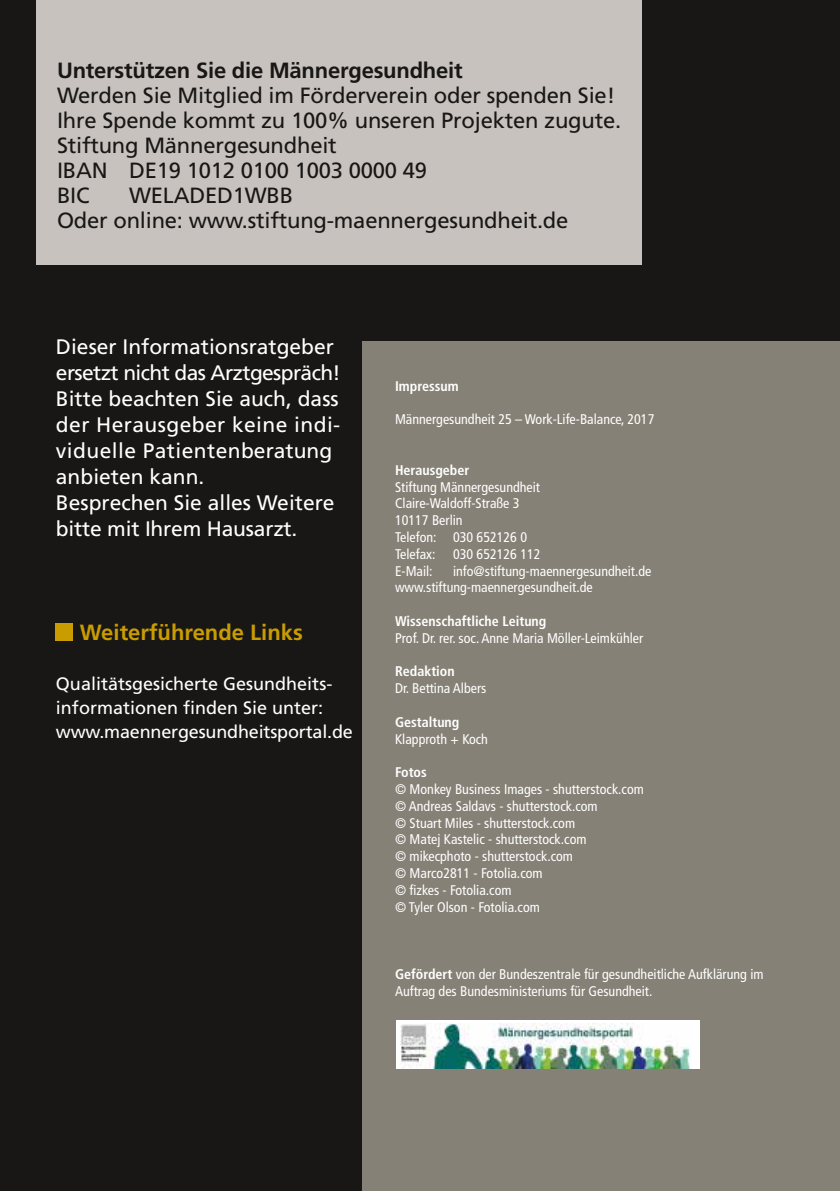
<style>
.page{position:relative;width:840px;height:1191px;background:#fff}
.page>*{position:absolute;margin:0;border:0;box-sizing:border-box;transform-origin:0 0}
.t1{font:22px/25px "Frutiger LT Std";letter-spacing:-.01em;color:#181716}
.t2{font:700 22px "Frutiger LT Std";letter-spacing:-.01em;color:#181716}
.t3{font:700 22px "Frutiger LT Std";color:#c99c00}
.t4{font:21px/26px "Frutiger LT Std";color:#fff}
.t5{font:18px/24px "Frutiger LT Std";color:#fff}
.t6{font:condensed 14px/16.8px "Frutiger LT Std";color:#fff}
.t7{font:700 condensed 14px "Frutiger LT Std";color:#fff}
.s1{font-weight:700}
</style>
<div class="page">
<div style="left:0;top:0;width:839px;height:1191px;background:#181716"></div>
<div style="left:362px;top:341px;width:477px;height:850px;background:#868176"></div>
<div style="left:37px;top:0;width:604px;height:264px;background:#c7c2bd"></div>
<div style="left:56px;top:623px;width:17px;height:17px;background:#c99c00"></div>
<div style="left:396px;top:1020px;width:303px;height:48px;background:#fff"></div>
<img style="left:400px;top:1023px;width:290px;height:45px">
<h1 class="t2" style="left:57px;top:57px;width:407px">Unterstützen Sie die Männergesundheit</h1>
<h1 class="t1" style="left:57px;top:83px;width:565px">Werden Sie Mitglied im Förderverein oder spenden Sie!<br>Ihre Spende kommt zu 100% unseren Projekten zugute.<br>Stiftung Männergesundheit<br>IBAN DE19 1012 0100 1003 0000 49<br>BIC</h1>
<h1 class="t1" style="left:57px;top:183px;width:512px;text-indent:72px">WELADED1WBB<br>Oder online: www.stiftung-maennergesundheit.de</h1>
<h2 class="t4" style="left:56px;top:334px;width:286px">Dieser Informationsratgeber ersetzt nicht das Arztgespräch!<br>Bitte beachten Sie auch, dass der Herausgeber keine indi&shy;viduelle Patientenberatung anbieten kann.<br>Besprechen Sie alles Weitere bitte mit Ihrem Hausarzt.</h2>
<h1 class="t3" style="left:80px;top:619px;width:224px">Weiterführende Links</h1>
<p class="t5" style="left:56px;top:672px;width:298px">Qualitätsgesicherte Gesundheits&shy;informationen finden Sie unter: www.maennergesundheitsportal.de</p>
<p class="t7" style="left:395px;top:377px;width:65px">Impressum</p>
<p class="t6" style="left:395px;top:411px;width:261px">Männergesundheit 25 – Work-Life-Balance, 2017</p>
<p class="t7" style="left:395px;top:461px;width:76px">Herausgeber</p>
<p class="t6" style="left:395px;top:478px;width:146px">Stiftung Männergesundheit<br>Claire-Waldoff-Straße 3<br>10117 Berlin<br>Telefon: 030 652126 0<br>Telefax:</p>
<p class="t6" style="left:453px;top:545px;width:89px">030 652126 112</p>
<p class="t6" style="left:395px;top:562px;width:258px;text-indent:58px">info@stiftung-maennergesundheit.de www.stiftung-maennergesundheit.de</p>
<p class="t7" style="left:395px;top:613px;width:153px">Wissenschaftliche Leitung</p>
<p class="t6" style="left:395px;top:629px;width:249px">Prof. Dr. rer. soc. Anne Maria Möller-Leimkühler</p>
<p class="t7" style="left:395px;top:663px;width:61px">Redaktion</p>
<p class="t6" style="left:395px;top:680px;width:93px">Dr. Bettina Albers</p>
<p class="t7" style="left:395px;top:713px;width:66px">Gestaltung</p>
<p class="t6" style="left:395px;top:730px;width:94px">Klapproth + Koch</p>
<p class="t7" style="left:395px;top:764px;width:33px">Fotos</p>
<p class="t6" style="left:395px;top:781px;width:250px">© Monkey Business Images - shutterstock.com © Andreas Saldavs - shutterstock.com<br>© Stuart Miles - shutterstock.com<br>© Matej Kastelic - shutterstock.com<br>© mikecphoto - shutterstock.com<br>© Marco2811 - Fotolia.com<br>© fizkes - Fotolia.com<br>© Tyler Olson - Fotolia.com</p>
<p class="t6" style="left:395px;top:562px;width:39px">E-Mail:</p>
<p class="t6" style="left:395px;top:965px;width:370px"><span class="s1">Gefördert</span> von der Bundeszentrale für gesundheitliche Aufklärung im<br>Auftrag des Bundesministeriums für Gesundheit.</p>
</div>
